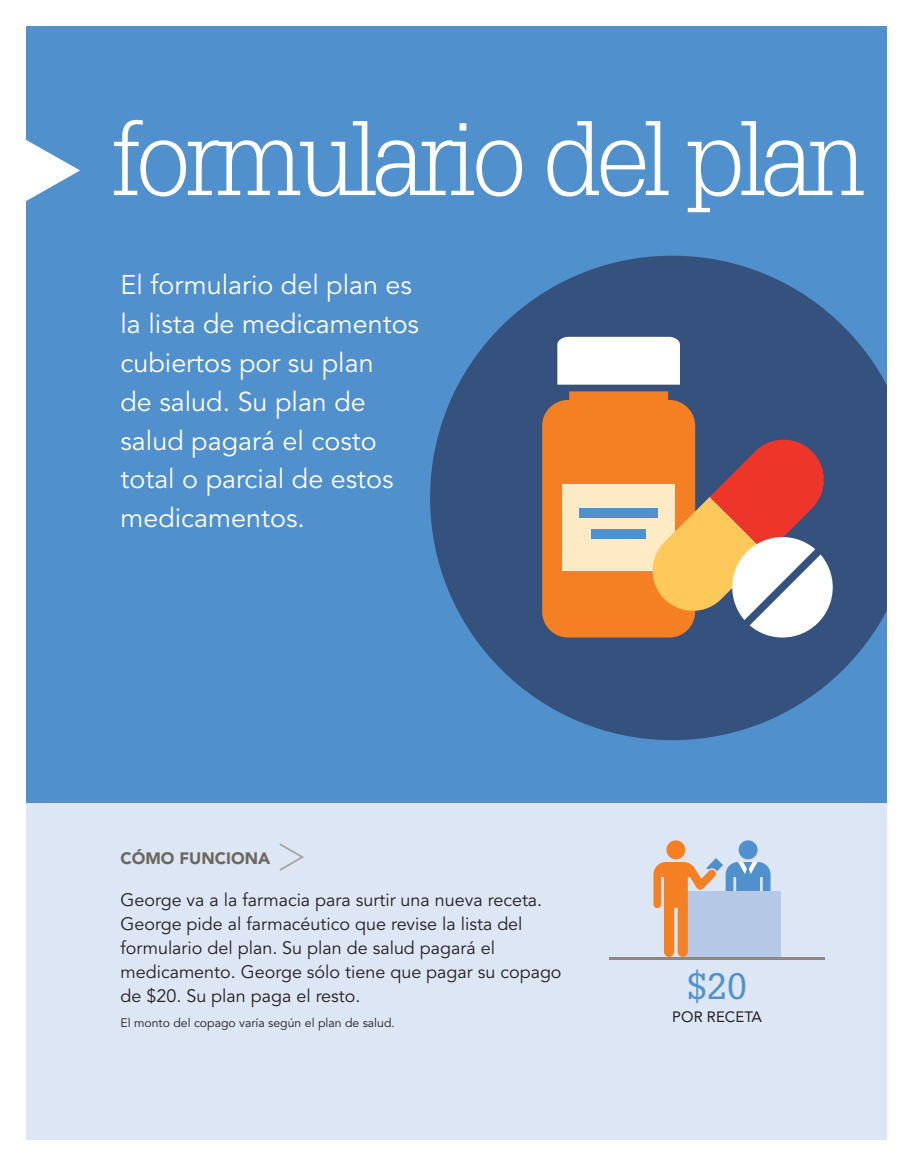
<style>
.page{position:relative;width:914px;height:1166px;background:#fff}
.page>*{position:absolute;margin:0;border:0;box-sizing:border-box;transform-origin:0 0}
.Term{font:300 103.25px "Glypha LT Std";letter-spacing:-.04em;color:#fff}
.Caption_Big_Number{font:35.88px "Glypha LT Std";color:#5090cc}
.Definition{font:26.95px/38.9px "Avenir LT Std";color:#fff}
.Text_12_16{font:17.85px/24px "Avenir LT Std";color:#231f20}
.t1{font:900 16.45px "Avenir LT Std";color:#6d685e}
.Caption_CAPS{font:14.88px "Avenir LT Std";color:#231f20}
.Footnotes{font:12.25px "Avenir LT Std";color:#231f20}
</style>
<div class="page">
<div style="left:26px;top:26px;width:861px;height:1113px;background:#5090cc"></div>
<div style="left:26px;top:803px;width:861px;height:336px;background:#dce6f4"></div>
<svg style="left:279px;top:843px;width:25px;height:28px"></svg>
<svg style="left:26px;top:140px;width:54px;height:61px"></svg>
<div style="left:430px;top:256px;width:484px;height:484px;background:#35517e;border-radius:50%"></div>
<div style="left:557px;top:337px;width:123px;height:47px;background:#fff"></div>
<svg style="left:542px;top:391px;width:290px;height:246px"></svg>
<div style="left:579px;top:508px;width:78px;height:10px;background:#5090cc"></div>
<div style="left:591px;top:529px;width:55px;height:10px;background:#5090cc"></div>
<hr style="left:609px;top:957px;width:215px;height:3px;background:#8f8881">
<div style="left:738px;top:840px;width:19px;height:19px;background:#5090cc;border-radius:50%"></div>
<div style="left:683px;top:892px;width:98px;height:65px;background:#b5c9e7"></div>
<div style="left:666px;top:840px;width:19px;height:19px;background:#f58023;border-radius:50%"></div>
<svg style="left:653px;top:858px;width:117px;height:99px"></svg>
<div style="left:887px;top:0;width:27px;height:1166px;background:#fff"></div>
<p class="Term" style="left:112px;top:100px;width:755px">formulario del plan</p>
<p class="Definition" style="left:120px;top:266px;width:300px">El formulario del plan es la lista de medicamentos cubiertos por su plan<br>de salud. Su plan de salud pagará el costo total o parcial de estos medicamentos.</p>
<p class="t1" style="left:120px;top:848px;width:151px">CÓMO FUNCIONA</p>
<p class="Text_12_16" style="left:120px;top:888px;width:442px">George va a la farmacia para surtir una nueva receta.<br>George pide al farmacéutico que revise la lista del formulario del plan. Su plan de salud pagará el medicamento. George sólo tiene que pagar su copago de $20. Su plan paga el resto.</p>
<p class="Footnotes" style="left:120px;top:1015px;width:276px">El monto del copago varía según el plan de salud.</p>
<p class="Caption_Big_Number" style="left:687px;top:964px;width:61px">$20</p>
<p class="Caption_CAPS" style="left:672px;top:1007px;width:91px">POR RECETA</p>
</div>
